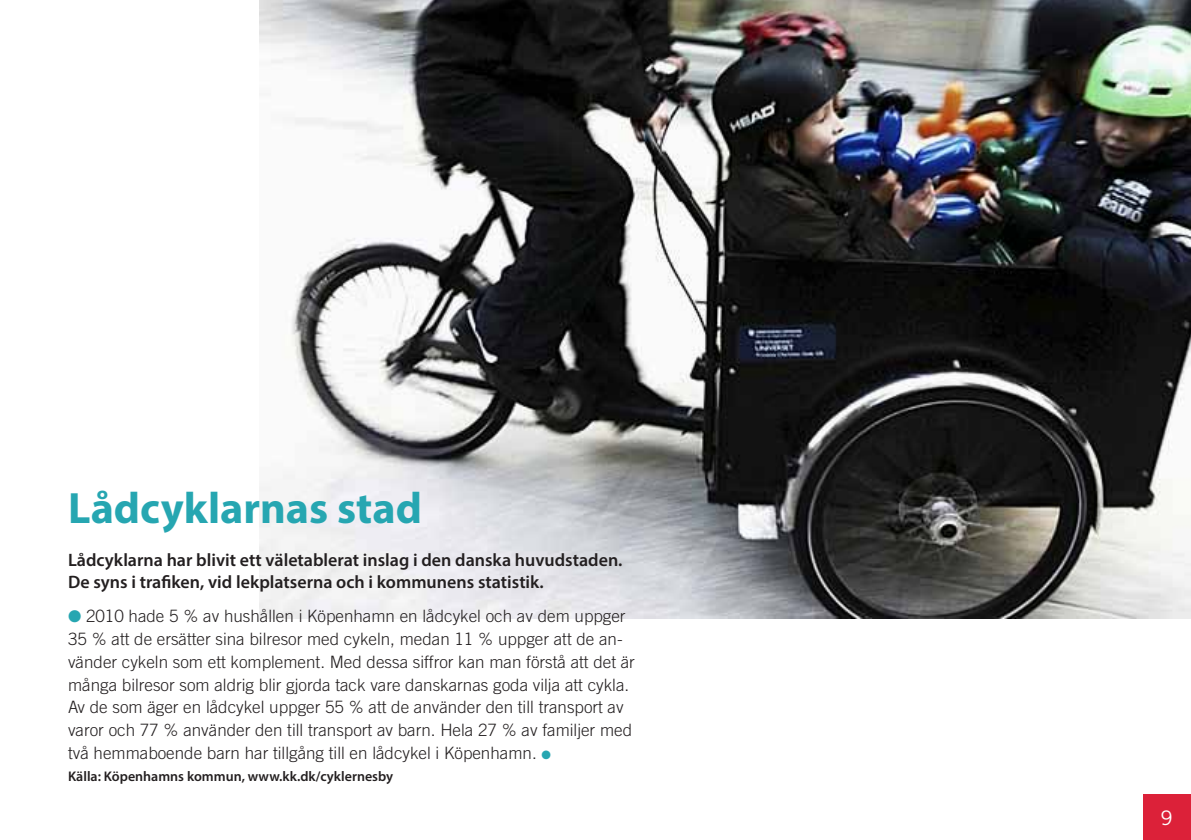
<style>
.page{position:relative;width:1191px;height:840px;background:#fff}
.page>*{position:absolute;margin:0;border:0;box-sizing:border-box;transform-origin:0 0}
.t1{font:700 44px "Myriad Pro";color:#26a6b1}
.t2{font:20px "Trade Gothic";color:#fff}
.t3{font:600 18px/22px "Myriad Pro";color:#231f20}
.t4{font:300 17px/22.8px "Trade Gothic";color:#231f20}
.t5{font:600 14px "Myriad Pro";color:#231f20}
.s1{color:#26a6b1}
</style>
<div class="page">
<div style="left:1143px;top:794px;width:48px;height:45px;background:#dc2139"></div>
<img style="left:260px;top:0;width:931px;height:617px">
<h1 class="t1" style="left:68px;top:479px;width:355px">Lådcyklarnas stad</h1>
<p class="t3" style="left:68px;top:548px;width:556px">Lådcyklarna har blivit ett väletablerat inslag i den danska huvudstaden.<br>De syns i trafiken, vid lekplatserna och i kommunens statistik.</p>
<p class="t4" style="left:68px;top:604px;width:568px"><span class="s1">●</span> 2010 hade 5 % av hushållen i Köpenhamn en lådcykel och av dem uppger 35 % att de ersätter sina bilresor med cykeln, medan 11 % uppger att de an&shy;vänder cykeln som ett komplement. Med dessa siffror kan man förstå att det är många bilresor som aldrig blir gjorda tack vare danskarnas goda vilja att cykla.<br>Av de som äger en lådcykel uppger 55 % att de använder den till transport av varor och 77 % använder den till transport av barn. Hela 27 % av familjer med två hemmaboende barn har tillgång till en lådcykel i Köpenhamn. <span class="s1">●</span></p>
<p class="t5" style="left:68px;top:767px;width:327px">Källa: Köpenhamns kommun, www.kk.dk/cyklernesby</p>
<p class="t2" style="left:1160px;top:805px;width:14px">9</p>
</div>
